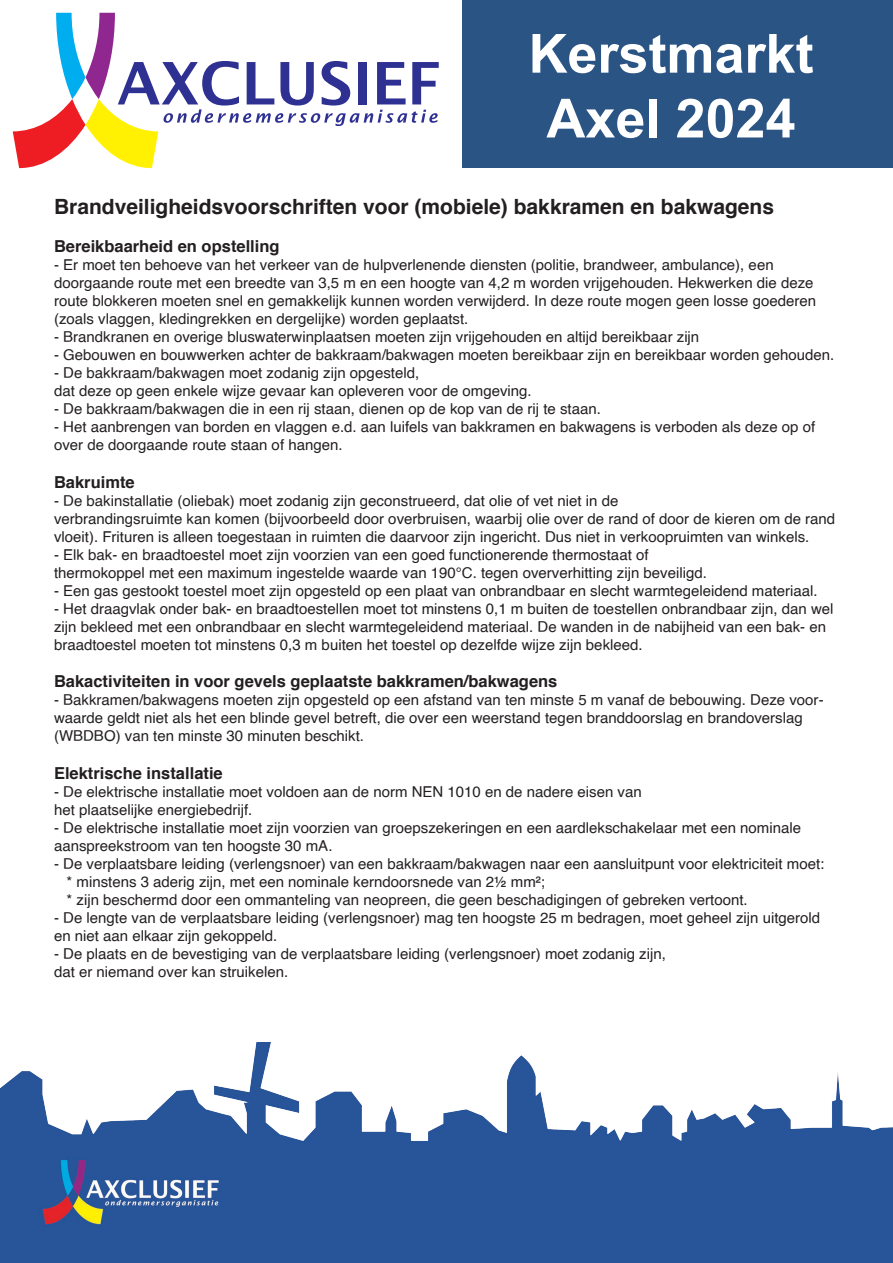
<style>
.page{position:relative;width:893px;height:1263px;background:#fff}
.page>*{position:absolute;margin:0;border:0;box-sizing:border-box;transform-origin:0 0}
.t1{font:700 54px/64.8px "Arial";color:#fff;text-align:center}
.t2{font:700 21px "Helvetica";color:#231f20}
.t3{font:700 16.5px "Helvetica";color:#231f20}
.t4{font:15px/18px "Helvetica";color:#231f20}
</style>
<div class="page">
<img style="left:0;top:1042px;width:893px;height:221px">
<div style="left:463px;top:1px;width:430px;height:167px;background:#2a5484"></div>
<svg style="left:13px;top:13px;width:426px;height:155px"></svg>
<p class="t1" style="left:528px;top:22px;width:287px">Kerstmarkt<br>Axel 2024</p>
<p class="t2" style="left:54px;top:190px;width:722px">Brandveiligheidsvoorschriften voor (mobiele) bakkramen en bakwagens</p>
<p class="t3" style="left:54px;top:233px;width:227px">Bereikbaarheid en opstelling</p>
<p class="t4" style="left:54px;top:256px;width:764px">- Er moet ten behoeve van het verkeer van de hulpverlenende diensten (politie, brandweer, ambulance), een doorgaande route met een breedte van 3,5 m en een hoogte van 4,2 m worden vrijgehouden. Hekwerken die deze route blokkeren moeten snel en gemakkelijk kunnen worden verwijderd. In deze route mogen geen losse goederen (zoals vlaggen, kledingrekken en dergelijke) worden geplaatst.</p>
<p class="t4" style="left:54px;top:328px;width:647px">- Brandkranen en overige bluswaterwinplaatsen moeten zijn vrijgehouden en altijd bereikbaar zijn</p>
<p class="t4" style="left:54px;top:346px;width:782px">- Gebouwen en bouwwerken achter de bakkraam/bakwagen moeten bereikbaar zijn en bereikbaar worden gehouden.</p>
<p class="t4" style="left:54px;top:364px;width:479px">- De bakkraam/bakwagen moet zodanig zijn opgesteld,<br>dat deze op geen enkele wijze gevaar kan opleveren voor de omgeving.</p>
<p class="t4" style="left:54px;top:400px;width:548px">- De bakkraam/bakwagen die in een rij staan, dienen op de kop van de rij te staan.</p>
<p class="t4" style="left:54px;top:418px;width:763px">- Het aanbrengen van borden en vlaggen e.d. aan luifels van bakkramen en bakwagens is verboden als deze op of over de doorgaande route staan of hangen.</p>
<p class="t3" style="left:54px;top:468px;width:82px">Bakruimte</p>
<p class="t4" style="left:54px;top:492px;width:566px">- De bakinstallatie (oliebak) moet zodanig zijn geconstrueerd, dat olie of vet niet in de</p>
<p class="t4" style="left:54px;top:510px;width:783px">verbrandingsruimte kan komen (bijvoorbeeld door overbruisen, waarbij olie over de rand of door de kieren om de rand vloeit). Frituren is alleen toegestaan in ruimten die daarvoor zijn ingericht. Dus niet in verkoopruimten van winkels.</p>
<p class="t4" style="left:54px;top:546px;width:596px">- Elk bak- en braadtoestel moet zijn voorzien van een goed functionerende thermostaat of</p>
<p class="t4" style="left:54px;top:564px;width:654px">thermokoppel met een maximum ingestelde waarde van 190°C. tegen oververhitting zijn beveiligd.</p>
<p class="t4" style="left:54px;top:582px;width:765px">- Een gas gestookt toestel moet zijn opgesteld op een plaat van onbrandbaar en slecht warmtegeleidend materiaal.</p>
<p class="t4" style="left:54px;top:600px;width:781px">- Het draagvlak onder bak- en braadtoestellen moet tot minstens 0,1 m buiten de toestellen onbrandbaar zijn, dan wel zijn bekleed met een onbrandbaar en slecht warmtegeleidend materiaal. De wanden in de nabijheid van een bak- en braadtoestel moeten tot minstens 0,3 m buiten het toestel op dezelfde wijze zijn bekleed.</p>
<p class="t3" style="left:54px;top:668px;width:505px">Bakactiviteiten in voor gevels geplaatste bakkramen/bakwagens</p>
<p class="t4" style="left:54px;top:691px;width:771px">- Bakkramen/bakwagens moeten zijn opgesteld op een afstand van ten minste 5 m vanaf de bebouwing. Deze voor&shy;waarde geldt niet als het een blinde gevel betreft, die over een weerstand tegen branddoorslag en brandoverslag (WBDBO) van ten minste 30 minuten beschikt.</p>
<p class="t3" style="left:54px;top:760px;width:170px">Elektrische installatie</p>
<p class="t4" style="left:54px;top:783px;width:589px">- De elektrische installatie moet voldoen aan de norm NEN 1010 en de nadere eisen van het plaatselijke energiebedrijf.</p>
<p class="t4" style="left:54px;top:819px;width:748px">- De elektrische installatie moet zijn voorzien van groepszekeringen en een aardlekschakelaar met een nominale aanspreekstroom van ten hoogste 30 mA.</p>
<p class="t4" style="left:54px;top:855px;width:772px">- De verplaatsbare leiding (verlengsnoer) van een bakkraam/bakwagen naar een aansluitpunt voor elektriciteit moet:</p>
<p class="t4" style="left:67px;top:873px;width:480px">* minstens 3 aderig zijn, met een nominale kerndoorsnede van 2½ mm²;</p>
<p class="t4" style="left:67px;top:891px;width:683px">* zijn beschermd door een ommanteling van neopreen, die geen beschadigingen of gebreken vertoont.</p>
<p class="t4" style="left:54px;top:909px;width:768px">- De lengte van de verplaatsbare leiding (verlengsnoer) mag ten hoogste 25 m bedragen, moet geheel zijn uitgerold en niet aan elkaar zijn gekoppeld.</p>
<p class="t4" style="left:54px;top:945px;width:613px">- De plaats en de bevestiging van de verplaatsbare leiding (verlengsnoer) moet zodanig zijn, dat er niemand over kan struikelen.</p>
</div>
